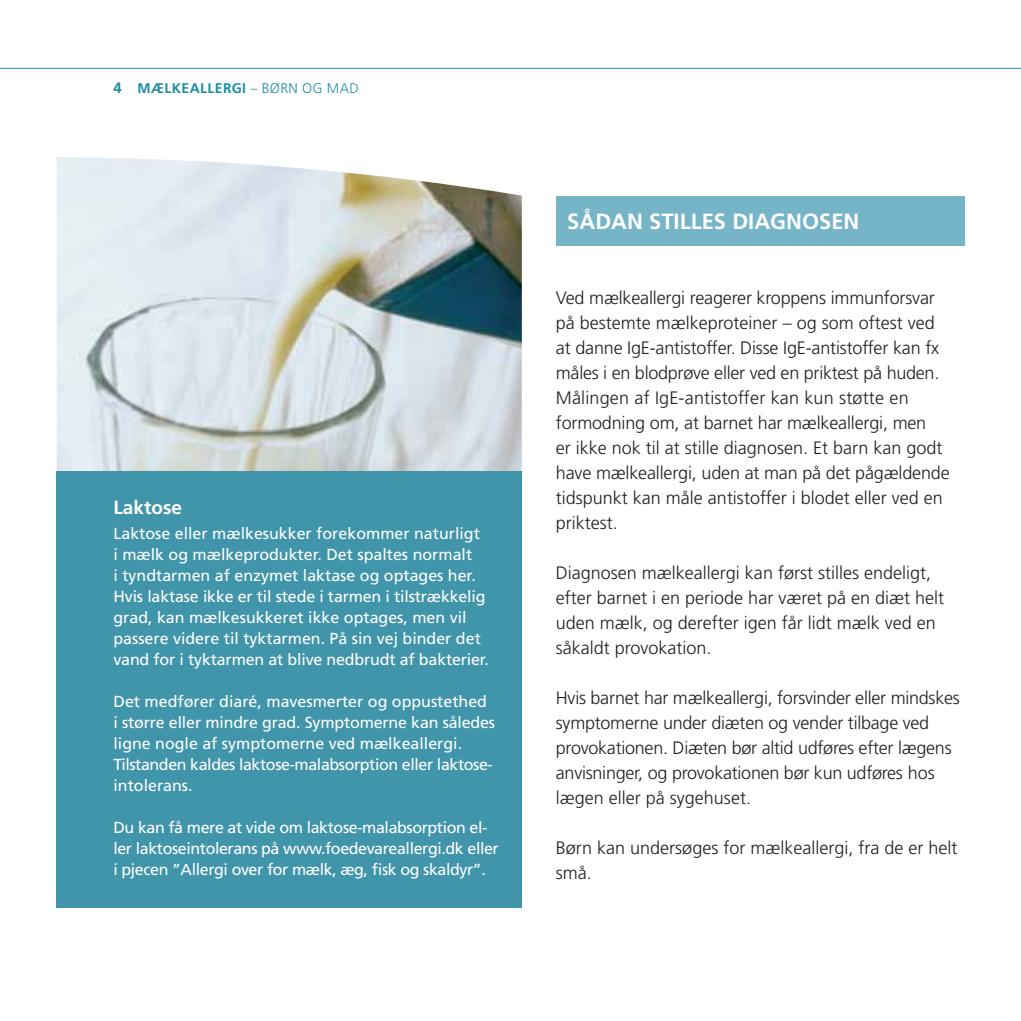
<style>
.page{position:relative;width:1021px;height:1021px;background:#fff}
.page>*{position:absolute;margin:0;border:0;box-sizing:border-box;transform-origin:0 0}
.t1{font:700 22px "Frutiger";color:#fff}
.t2{font:700 19px "Frutiger";color:#fff}
.t3{font:300 18px/25px "Frutiger";letter-spacing:-.01em;color:#231f20}
.t4{font:16px/21px "Frutiger";letter-spacing:-.01em;color:#fff}
.t5{font:700 14px "Frutiger";letter-spacing:.025em;color:#1e8da3}
.s1{font-size:15px}
.s2{font-weight:300}
</style>
<div class="page">
<img style="left:57px;top:157px;width:465px;height:314px">
<div style="left:556px;top:196px;width:408px;height:49px;background:#76b4c7"></div>
<div style="left:57px;top:471px;width:465px;height:436px;background:#4195aa"></div>
<hr style="left:0;top:68px;width:1020px;height:1px;background:#1e8da3">
<p class="t5" style="left:113px;top:80px;width:225px"><span class="s1">4</span> MÆLKEALLERGI <span class="s2">– børn og mad</span></p>
<p class="t2" style="left:113px;top:496px;width:70px">LAKTOSE</p>
<p class="t4" style="left:113px;top:523px;width:377px">Laktose eller mælkesukker forekommer naturligt<br>i mælk og mælkeprodukter. Det spaltes normalt<br>i tyndtarmen af enzymet laktase og optages her.<br>Hvis laktase ikke er til stede i tarmen i tilstrækkelig grad, kan mælkesukkeret ikke optages, men vil passere videre til tyktarmen. På sin vej binder det vand for i tyktarmen at blive nedbrudt af bakterier.</p>
<p class="t4" style="left:113px;top:691px;width:383px">Det medfører diaré, mavesmerter og oppustethed i større eller mindre grad. Symptomerne kan således ligne nogle af symptomerne ved mælkeallergi.<br>Tilstanden kaldes laktose-malabsorption eller laktose&shy;intolerans.</p>
<p class="t4" style="left:113px;top:817px;width:387px">Du kan få mere at vide om laktose-malabsorption el&shy;ler laktoseintolerans på www.foedevareallergi.dk eller i pjecen ”Allergi over for mælk, æg, fisk og skaldyr”.</p>
<p class="t1" style="left:567px;top:208px;width:294px">SÅDAN STILLES DIAGNOS EN</p>
<p class="t3" style="left:556px;top:285px;width:395px">Ved mælkeallergi reagerer kroppens immunforsvar på bestemte mælkeproteiner – og som oftest ved at danne IgE-antistoffer. Disse IgE-antistoffer kan fx måles i en blodprøve eller ved en priktest på huden.<br>Målingen af IgE-antistoffer kan kun støtte en formodning om, at barnet har mælkeallergi, men<br>er ikke nok til at stille diagnosen. Et barn kan godt have mælkeallergi, uden at man på det pågældende tidspunkt kan måle antistoffer i blodet eller ved en priktest.</p>
<p class="t3" style="left:556px;top:560px;width:390px">Diagnosen mælkeallergi kan først stilles endeligt, efter barnet i en periode har været på en diæt helt uden mælk, og derefter igen får lidt mælk ved en såkaldt provokation.</p>
<p class="t3" style="left:556px;top:685px;width:405px">Hvis barnet har mælkeallergi, forsvinder eller mindskes symptomerne under diæten og vender tilbage ved provokationen. Diæten bør altid udføres efter lægens anvisninger, og provokationen bør kun udføres hos lægen eller på sygehuset.</p>
<p class="t3" style="left:556px;top:835px;width:403px">Børn kan undersøges for mælkeallergi, fra de er helt små.</p>
</div>
